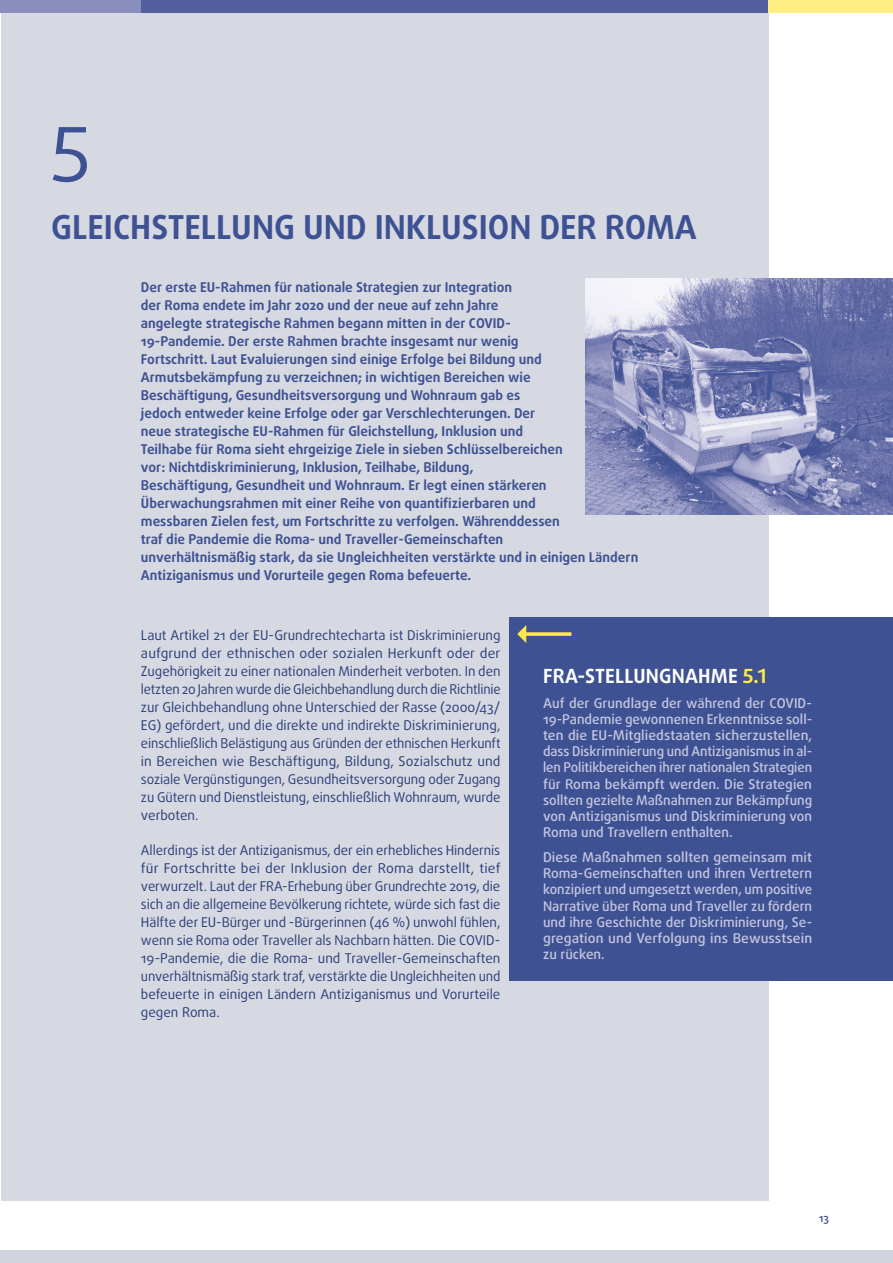
<style>
.page{position:relative;width:893px;height:1263px;background:#fff}
.page>*{position:absolute;margin:0;border:0;box-sizing:border-box;transform-origin:0 0}
.title_1_no{font:75px "Daxline Pro";color:#3e5293}
.title_1{font:700 33px "Daxline Pro";color:#3e5293}
.FRAOP_title{font:700 19.5px "Daxline Pro";letter-spacing:.01em;color:#fff}
.body{font:13.5px/18px "Daxline Pro";color:#2a3f79;text-align:justify}
.intro_1{font:700 13.5px/18px "Daxline Pro";color:#3e5293}
.FRAOP_body{font:500 13.5px/16.2px "Daxline Pro";color:#c6c6df;text-align:justify}
.t1{font:500 11.25px "Daxline Pro";color:#3e5293}
.s1{color:#ffe847}
</style>
<div class="page">
<hr style="left:0;top:0;width:1px;height:1201px;background:#d7d9e2">
<div style="left:1px;top:0;width:767px;height:1201px;background:#d7d9e2"></div>
<div style="left:509px;top:617px;width:384px;height:363px;background:#3e5293"></div>
<svg style="left:517px;top:625px;width:54px;height:18px"></svg>
<img style="left:586px;top:278px;width:307px;height:236px">
<div style="left:0;top:1250px;width:893px;height:13px;background:#d1d3de"></div>
<div style="left:0;top:0;width:141px;height:13px;background:#8a8ebc"></div>
<div style="left:141px;top:0;width:646px;height:13px;background:#51609d"></div>
<div style="left:769px;top:0;width:124px;height:13px;background:#ffee81"></div>
<p class="title_1_no" style="left:51px;top:105px;width:42px">5</p>
<p class="title_1" style="left:51px;top:205px;width:647px">GLEICHSTELLUNG UND INKLUSION DER ROMA</p>
<p class="intro_1" style="left:141px;top:278px;width:499px">Der erste EU-Rahmen für nationale Strategien zur Integration<br>der Roma endete im Jahr 2020 und der neue auf zehn Jahre<br>angelegte strategische Rahmen begann mitten in der COVID-<br>19-Pandemie. Der erste Rahmen brachte insgesamt nur wenig<br>Fortschritt. Laut Evaluierungen sind einige Erfolge bei Bildung und Armutsbekämpfung zu verzeichnen; in wichtigen Bereichen wie<br>Beschäftigung, Gesundheitsversorgung und Wohnraum gab es<br>jedoch entweder keine Erfolge oder gar Verschlechterungen. Der<br>neue strategische EU-Rahmen für Gleichstellung, Inklusion und<br>Teilhabe für Roma sieht ehrgeizige Ziele in sieben Schlüsselbereichen<br>vor: Nichtdiskriminierung, Inklusion, Teilhabe, Bildung,<br>Beschäftigung, Gesundheit und Wohnraum. Er legt einen stärkeren Überwachungsrahmen mit einer Reihe von quantifizierbaren und<br>messbaren Zielen fest, um Fortschritte zu verfolgen. Währenddessen<br>traf die Pandemie die Roma- und Traveller-Gemeinschaften<br>unverhältnismäßig stark, da sie Ungleichheiten verstärkte und in einigen Ländern Antiziganismus und Vorurteile gegen Roma befeuerte.</p>
<p class="body" style="left:141px;top:626px;width:361px">Laut Artikel 21 der EU-Grundrechtecharta ist Diskriminierung aufgrund der ethnischen oder sozialen Herkunft oder der Zugehörigkeit zu einer nationalen Minderheit verboten. In den letzten 20 Jahren wurde die Gleichbehandlung durch die Richtlinie zur Gleichbehandlung ohne Unterschied der Rasse (2000/43/ EG) gefördert, und die direkte und indirekte Diskriminierung, einschließlich Belästigung aus Gründen der ethnischen Herkunft in Bereichen wie Beschäftigung, Bildung, Sozialschutz und soziale Vergünstigungen, Gesundheitsversorgung oder Zugang zu Gütern und Dienstleistung, einschließlich Wohnraum, wurde verboten.</p>
<p class="body" style="left:141px;top:841px;width:361px">Allerdings ist der Antiziganismus, der ein erhebliches Hindernis für Fortschritte bei der Inklusion der Roma darstellt, tief verwurzelt. Laut der FRA-Erhebung über Grundrechte 2019, die sich an die allgemeine Bevölkerung richtete, würde sich fast die Hälfte der EU-Bürger und -Bürgerinnen (46 %) unwohl fühlen, wenn sie Roma oder Traveller als Nachbarn hätten. Die COVID-19-Pandemie, die die Roma- und Traveller-Gemeinschaften unverhältnismäßig stark traf, verstärkte die Ungleichheiten und befeuerte in einigen Ländern Antiziganismus und Vorurteile gegen Roma.</p>
<p class="FRAOP_title" style="left:543px;top:663px;width:225px">FRA-STELLUNGNAHME <span class="s1">5.1</span></p>
<p class="FRAOP_body" style="left:543px;top:695px;width:271px">Auf der Grundlage der während der COVID-19-Pandemie gewonnenen Erkenntnisse soll&shy;ten die EU-Mitgliedstaaten sicherzustellen, dass Diskriminierung und Antiziganismus in al&shy;len Politikbereichen ihrer nationalen Strategien für Roma bekämpft werden. Die Strategien sollten gezielte Maßnahmen zur Bekämpfung von Antiziganismus und Diskriminierung von Roma und Travellern enthalten.</p>
<p class="FRAOP_body" style="left:543px;top:849px;width:271px">Diese Maßnahmen sollten gemeinsam mit Roma-Gemeinschaften und ihren Vertretern konzipiert und umgesetzt werden, um positive Narrative über Roma und Traveller zu fördern und ihre Geschichte der Diskriminierung, Se&shy;gregation und Verfolgung ins Bewusstsein zu rücken.</p>
<p class="t1" style="left:819px;top:1210px;width:12px">13</p>
</div>
